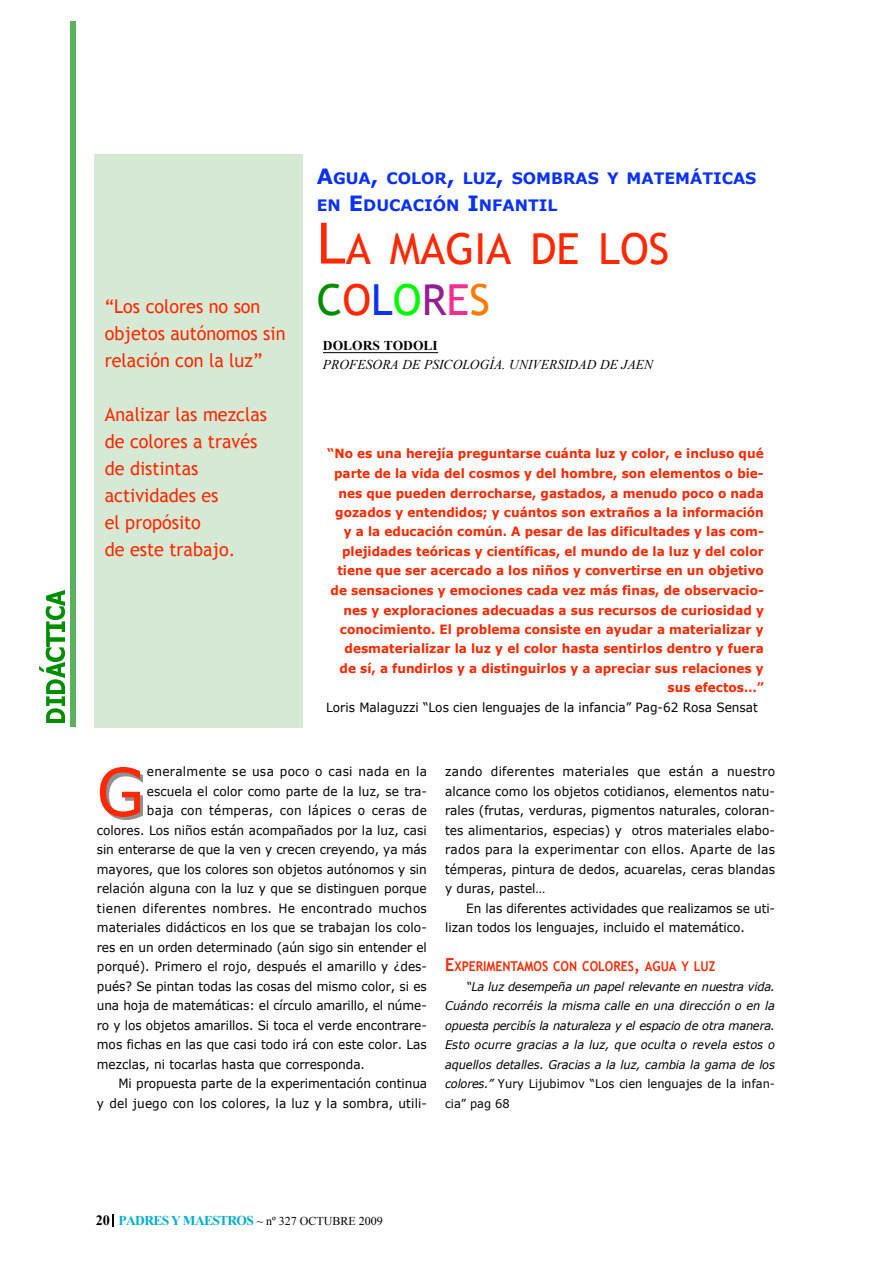
<style>
.page{position:relative;width:893px;height:1263px;background:#fff}
.page>*{position:absolute;margin:0;border:0;box-sizing:border-box;transform-origin:0 0}
.t1{font:42.75px/51.2px "Trebuchet MS";color:#ff2800}
.t2{font:18.9px/27px "Trebuchet MS";color:#ff2800;scale:.95 1}
.t3{font:700 15.75px/27px "Verdana";color:#0a31ff}
.t4{font:italic 13.5px "Times New Roman";color:#000}
.t5{font:700 13.5px "Trebuchet MS";color:#ff2800;scale:.9 1}
.t6{font:700 13.5px "Times New Roman";color:#000}
.t7{font:12.75px/19.5px "Verdana";color:#000;text-align:justify;scale:.95 1}
.t8{font:700 12.75px/19.5px "Verdana";color:#ff2800;text-align:right;scale:.95 1}
.t9{font:12.75px "Verdana";letter-spacing:.025em;color:#000;scale:.95 1}
.t10{font:italic 12px/19.5px "Verdana";color:#000;text-align:justify;scale:.95 1}
.t11{font:12px "Times New Roman";color:#000}
.s1{font-size:21px}
.s2{font-size:57px}
.s3{color:#008e00}
.s4{color:#0a31ff}
.s5{color:#00f900}
.s6{color:#932092}
.s7{color:#f52e90}
.s8{color:#ff7b00}
.s9{font-size:18px}
.s10{font-style:normal}
.s11{font-weight:700;font-size:14.25px}
.s12{font-weight:700;font-size:13.5px;color:#00aed0}
</style>
<div class="page">
<svg style="left:112px;top:1214px;width:2px;height:12px"></svg>
<img style="left:46px;top:708px;width:18px;height:15px">
<img style="left:46px;top:696px;width:18px;height:10px">
<img style="left:39px;top:648px;width:26px;height:46px">
<img style="left:46px;top:633px;width:18px;height:13px">
<img style="left:46px;top:622px;width:18px;height:9px">
<img style="left:45px;top:590px;width:20px;height:30px">
<div style="left:70px;top:22px;width:6px;height:704px;background:#5bb15e"></div>
<hr style="left:323px;top:352px;width:115px;height:1px;background:#000">
<div style="left:95px;top:154px;width:208px;height:573px;background:#d5e9d5"></div>
<img style="left:112px;top:771px;width:30px;height:49px">
<img style="left:99px;top:768px;width:40px;height:48px">
<h2 class="t2" style="left:105px;top:293px;width:192px">“Los colores no son objetos autónomos sin relación con la luz”</h2>
<h2 class="t2" style="left:105px;top:401px;width:173px">Analizar las mezclas de colores a través de distintas actividades es<br>el propósito<br>de este trabajo.</h2>
<p class="t3" style="left:317px;top:164px;width:441px"><span class="s1">A</span>GUA<span class="s1">,</span> COLOR<span class="s1">,</span> LUZ<span class="s1">,</span> SOMBRAS Y MATEMÁTICAS<br>EN <span class="s1">E</span>DUCACIÓN <span class="s1">I</span>NFANTIL</p>
<h1 class="t1" style="left:317px;top:223px;width:354px"><span class="s2">L</span>A MAGIA DE LOS<br><span class="s3">C</span>O<span class="s4">L</span><span class="s5">O</span><span class="s6">R</span><span class="s7">E</span><span class="s8">S</span></h1>
<p class="t6" style="left:323px;top:338px;width:116px">DOLORS TODOLI</p>
<p class="t4" style="left:323px;top:357px;width:332px">PROFESORA DE PSICOLOGÍA. UNIVERSIDAD DE JAEN</p>
<p class="t8" style="left:327px;top:443px;width:461px">“No es una herejía preguntarse cuánta luz y color, e incluso qué parte de la vida del cosmos y del hombre, son elementos o bie&shy;nes que pueden derrocharse, gastados, a menudo poco o nada gozados y entendidos; y cuántos son extraños a la información y a la educación común. A pesar de las dificultades y las com&shy;plejidades teóricas y científicas, el mundo de la luz y del color tiene que ser acercado a los niños y convertirse en un objetivo de sensaciones y emociones cada vez más finas, de observacio&shy;nes y exploraciones adecuadas a sus recursos de curiosidad y conocimiento. El problema consiste en ayudar a materializar y desmaterializar la luz y el color hasta sentirlos dentro y fuera de sí, a fundirlos y a distinguirlos y a apreciar sus relaciones y sus efectos…”</p>
<p class="t7" style="left:326px;top:697px;width:456px">Loris Malaguzzi “Los cien lenguajes de la infancia” Pag-62 Rosa Sensat</p>
<p class="t9" style="left:147px;top:763px;width:296px">eneralmente se usa poco o casi nada en la</p>
<p class="t7" style="left:147px;top:781px;width:296px">escuela el color como parte de la luz, se tra-</p>
<p class="t9" style="left:147px;top:803px;width:296px">baja con témperas, con lápices o ceras de</p>
<p class="t7" style="left:97px;top:820px;width:349px">colores. Los niños están acompañados por la luz, casi</p>
<p class="t7" style="left:97px;top:839px;width:349px">sin enterarse de que la ven y crecen creyendo, ya más</p>
<p class="t7" style="left:97px;top:859px;width:349px">mayores, que los colores son objetos autónomos y sin</p>
<p class="t7" style="left:97px;top:878px;width:349px">relación alguna con la luz y que se distinguen porque</p>
<p class="t9" style="left:97px;top:900px;width:349px">tienen diferentes nombres. He encontrado muchos</p>
<p class="t7" style="left:97px;top:918px;width:349px">materiales didácticos en los que se trabajan los colo-</p>
<p class="t7" style="left:97px;top:937px;width:349px">res en un orden determinado (aún sigo sin entender el</p>
<p class="t7" style="left:97px;top:956px;width:349px">porqué). Primero el rojo, después el amarillo y ¿des-</p>
<p class="t7" style="left:97px;top:976px;width:349px">pués? Se pintan todas las cosas del mismo color, si es</p>
<p class="t7" style="left:97px;top:995px;width:349px">una hoja de matemáticas: el círculo amarillo, el núme-</p>
<p class="t7" style="left:97px;top:1015px;width:349px">ro y los objetos amarillos. Si toca el verde encontrare-</p>
<p class="t7" style="left:97px;top:1035px;width:349px">mos fichas en las que casi todo irá con este color. Las</p>
<p class="t7" style="left:97px;top:1054px;width:284px">mezclas, ni tocarlas hasta que corresponda.</p>
<p class="t7" style="left:118px;top:1073px;width:326px">Mi propuesta parte de la experimentación continua</p>
<p class="t7" style="left:97px;top:1093px;width:349px">y del juego con los colores, la luz y la sombra, utili-</p>
<p class="t7" style="left:445px;top:761px;width:349px">zando diferentes materiales que están a nuestro alcance como los objetos cotidianos, elementos natu&shy;rales (frutas, verduras, pigmentos naturales, coloran&shy;tes alimentarios, especias) y otros materiales elabo&shy;rados para la experimentar con ellos. Aparte de las témperas, pintura de dedos, acuarelas, ceras blandas y duras, pastel…</p>
<p class="t7" style="left:445px;top:898px;width:349px;text-indent:21px">En las diferentes actividades que realizamos se uti&shy;lizan todos los lenguajes, incluido el matemático.</p>
<p class="t5" style="left:445px;top:959px;width:302px"><span class="s9">E</span>XPERIMENTAMOS CON COLORES<span class="s9">,</span> AGUA Y LUZ</p>
<p class="t10" style="left:445px;top:976px;width:349px;text-indent:21px">“La luz desempeña un papel relevante en nuestra vida.<br>Cuándo recorréis la misma calle en una dirección o en la opuesta percibís la naturaleza y el espacio de otra manera.<br>Esto ocurre gracias a la luz, que oculta o revela estos o aquellos detalles. Gracias a la luz, cambia la gama de los colores.” <span class="s10">Yury Lijubimov “Los cien lenguajes de la infan&shy;cia” pag 68</span></p>
<p class="t11" style="left:96px;top:1214px;width:289px"><span class="s11">20</span> <span class="s12">PADRESY MAESTROS</span> ~ nº 327 OCTUBRE 2009</p>
</div>
